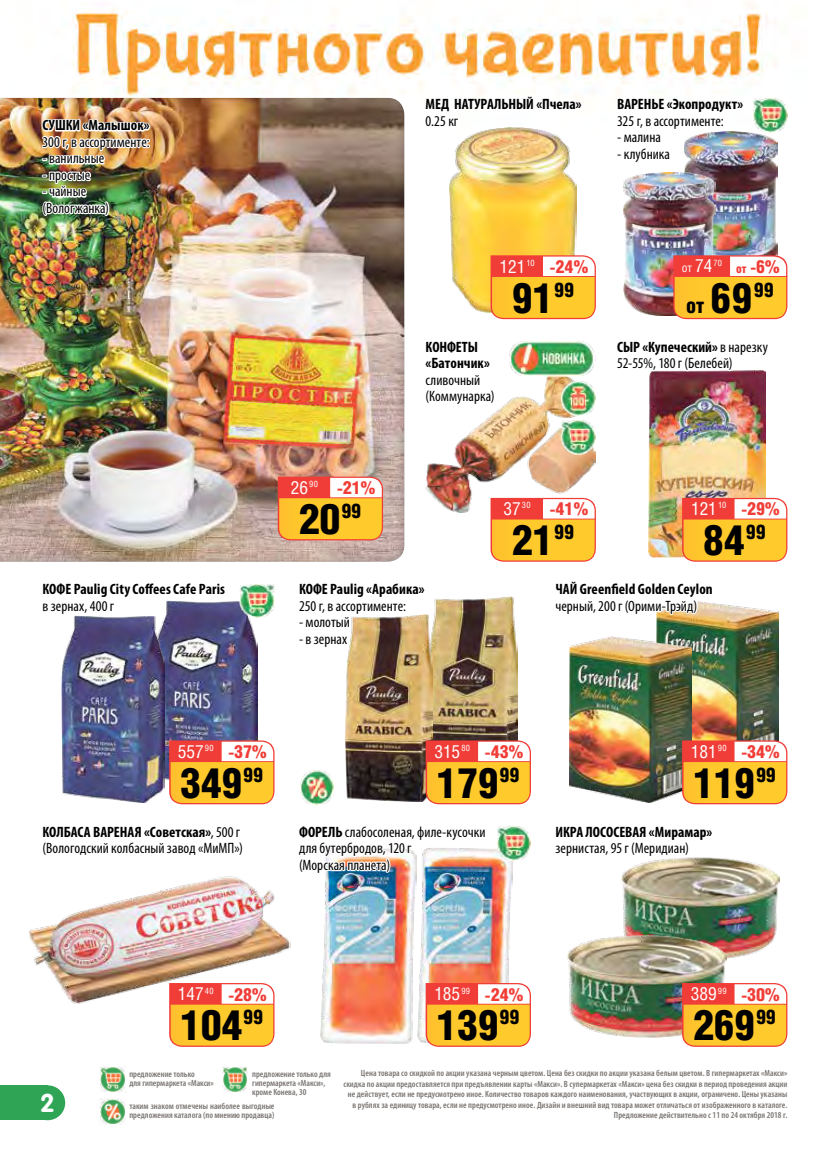
<style>
.page{position:relative;width:830px;height:1149px;background:#fff}
.page>*{position:absolute;margin:0;border:0;box-sizing:border-box;transform-origin:0 0}
.t1{font:900 42px "Helios Cond";letter-spacing:-.01em;color:#000}
.t2{font:700 25.5px "Rotonda C";color:#fff}
.t3{font:900 21px "Helios Cond";color:#000}
.t4{font:900 18px "Helios Cond";color:#f13d37}
.t5{font:condensed 15px/16.5px "Myriad Pro";letter-spacing:.005em;color:#000}
.t6{font:700 condensed 15px/16.5px "Myriad Pro";letter-spacing:.005em;color:#000}
.t7{font:12px "Helios Cond C";color:#fff}
.t8{font:600 condensed 9px/10.5px "Myriad Pro";letter-spacing:.005em;color:#787370}
.s1{font-family:"Helios Cond C";font-weight:400;color:#fff}
.s2{color:#f13d37}
.s3{font-size:18px}
.s4{font-size:12px}
.s5{font-size:12px;color:#fff}
.s6{font-size:42px}
.s7{font-weight:700}
</style>
<div class="page">
<img style="left:0;top:3px;width:788px;height:1122px">
<div style="left:0;top:1084px;width:47px;height:35px;background:#30a455"></div>
<div style="left:30px;top:1084px;width:35px;height:35px;background:#30a455;border-radius:50%"></div>
<img style="left:99px;top:1066px;width:26px;height:25px">
<img style="left:99px;top:1098px;width:26px;height:25px">
<img style="left:27px;top:854px;width:263px;height:170px">
<img style="left:428px;top:596px;width:89px;height:144px">
<img style="left:345px;top:614px;width:87px;height:126px">
<img style="left:647px;top:380px;width:118px;height:111px">
<img style="left:715px;top:131px;width:62px;height:124px">
<img style="left:623px;top:182px;width:92px;height:73px">
<div style="left:0;top:88px;width:417px;height:473px;background:#000;opacity:.3"></div>
<img style="left:656px;top:634px;width:122px;height:102px">
<img style="left:569px;top:636px;width:121px;height:100px">
<img style="left:320px;top:894px;width:192px;height:149px">
<svg style="left:425px;top:982px;width:105px;height:64px;background:#fbb351"></svg>
<img style="left:40px;top:27px;width:112px;height:191px">
<img style="left:449px;top:140px;width:127px;height:115px">
<svg style="left:423px;top:8px;width:160px;height:132px"></svg>
<img style="left:164px;top:600px;width:93px;height:140px">
<img style="left:61px;top:634px;width:103px;height:106px">
<svg style="left:41px;top:559px;width:186px;height:75px"></svg>
<svg style="left:277px;top:476px;width:149px;height:176px"></svg>
<img style="left:297px;top:740px;width:233px;height:154px">
<img style="left:425px;top:424px;width:170px;height:88px">
<svg style="left:423px;top:255px;width:172px;height:169px"></svg>
<img style="left:490px;top:491px;width:297px;height:143px">
<img style="left:560px;top:419px;width:35px;height:35px">
<img style="left:560px;top:380px;width:35px;height:35px">
<svg style="left:41px;top:740px;width:233px;height:138px"></svg>
<svg style="left:127px;top:982px;width:206px;height:131px"></svg>
<img style="left:620px;top:878px;width:159px;height:81px">
<img style="left:566px;top:933px;width:159px;height:103px">
<img style="left:552px;top:736px;width:235px;height:142px">
<svg style="left:681px;top:982px;width:106px;height:64px"></svg>
<img style="left:614px;top:6px;width:131px;height:176px">
<img style="left:752px;top:98px;width:35px;height:35px">
<img style="left:508px;top:340px;width:87px;height:36px">
<img style="left:614px;top:255px;width:173px;height:125px">
<img style="left:239px;top:583px;width:35px;height:34px">
<img style="left:299px;top:769px;width:35px;height:35px">
<h3 class="t6" style="left:43px;top:117px;width:108px">СУШКИ «Малышок»</h3>
<h3 class="t5" style="left:43px;top:133px;width:108px">300 г, в ассортименте:</h3>
<h3 class="t5" style="left:43px;top:150px;width:63px">- ванильные</h3>
<h3 class="t5" style="left:43px;top:166px;width:49px">- простые</h3>
<h3 class="t5" style="left:43px;top:183px;width:68px">- чайные (Вологжанка)</h3>
<h3 class="t6" style="left:43px;top:580px;width:184px">КОФЕ Paulig City Coffees Cafe Paris</h3>
<h3 class="t5" style="left:43px;top:597px;width:73px">в зернах, 400 г</h3>
<h3 class="t4" style="left:290px;top:477px;width:86px"><span class="s1">26</span><sup>90</sup> -21%</h3>
<h1 class="t1" style="left:299px;top:495px;width:64px">20<sup>99</sup></h1>
<h3 class="t6" style="left:425px;top:95px;width:157px">МЕД НАТУРАЛЬНЫЙ «Пчела»</h3>
<h3 class="t5" style="left:425px;top:112px;width:34px">0.25 кг</h3>
<h3 class="t6" style="left:617px;top:95px;width:128px">ВАРЕНЬЕ «Экопродукт»</h3>
<h3 class="t5" style="left:617px;top:112px;width:108px">325 г, в ассортименте:</h3>
<h3 class="t5" style="left:617px;top:129px;width:45px">- малина</h3>
<h3 class="t5" style="left:617px;top:145px;width:54px">- клубника</h3>
<h3 class="t4" style="left:499px;top:256px;width:90px"><span class="s1">121</span><sup>10</sup> -24%</h3>
<h3 class="t7" style="left:681px;top:261px;width:42px">от<span class="s2">.</span><span class="s3">74</span><sup>70</sup></h3>
<h3 class="t4" style="left:735px;top:256px;width:45px"><span class="s4">от</span><span class="s5">.</span>-6%</h3>
<h1 class="t1" style="left:511px;top:273px;width:64px">91<sup>99</sup></h1>
<h3 class="t3" style="left:686px;top:293px;width:89px">от<sup>.</sup><span class="s6">69</span><sup>99</sup></h3>
<h3 class="t6" style="left:425px;top:338px;width:66px">КОНФЕТЫ «Батончик»</h3>
<h3 class="t5" style="left:425px;top:371px;width:70px">сливочный (Коммунарка)</h3>
<h3 class="t5" style="left:617px;top:338px;width:152px"><span class="s7">СЫР «Купеческий»</span> в нарезку<br>52-55%, 180 г (Белебей)</h3>
<h3 class="t4" style="left:503px;top:498px;width:86px"><span class="s1">37</span><sup>30</sup> -41%</h3>
<h1 class="t1" style="left:511px;top:516px;width:64px">21<sup>99</sup></h1>
<h3 class="t4" style="left:690px;top:498px;width:90px"><span class="s1">121</span><sup>10</sup> -29%</h3>
<h1 class="t1" style="left:703px;top:516px;width:64px">84<sup>99</sup></h1>
<h3 class="t6" style="left:299px;top:580px;width:127px">КОФЕ Paulig «Арабика»</h3>
<h3 class="t5" style="left:299px;top:597px;width:108px">250 г, в ассортименте:</h3>
<h3 class="t5" style="left:299px;top:613px;width:52px">- молотый</h3>
<h3 class="t5" style="left:299px;top:630px;width:50px">- в зернах</h3>
<h3 class="t6" style="left:555px;top:580px;width:159px">ЧАЙ Greenfield Golden Ceylon</h3>
<h3 class="t5" style="left:555px;top:597px;width:143px">черный, 200 г (Орими-Трэйд)</h3>
<h3 class="t4" style="left:178px;top:741px;width:90px"><span class="s1">557</span><sup>90</sup> -37%</h3>
<h3 class="t4" style="left:434px;top:741px;width:90px"><span class="s1">315</span><sup>80</sup> -43%</h3>
<h3 class="t4" style="left:690px;top:741px;width:90px"><span class="s1">181</span><sup>90</sup> -34%</h3>
<h1 class="t1" style="left:180px;top:758px;width:84px">349<sup>99</sup></h1>
<h1 class="t1" style="left:436px;top:758px;width:84px">179<sup>99</sup></h1>
<h1 class="t1" style="left:692px;top:758px;width:84px">119<sup>99</sup></h1>
<h3 class="t5" style="left:43px;top:823px;width:202px"><span class="s7">КОЛБАСА ВАРЕНАЯ «Советская»</span>, 500 г (Вологодский колбасный завод «МиМП»)</h3>
<h3 class="t5" style="left:299px;top:823px;width:188px"><span class="s7">ФОРЕЛЬ</span> слабосоленая, филе-кусочки для бутербродов, 120 г<br>(Морская планета)</h3>
<h3 class="t6" style="left:555px;top:823px;width:158px">ИКРА ЛОСОСЕВАЯ «Мирамар»</h3>
<h3 class="t5" style="left:555px;top:839px;width:135px">зернистая, 95 г (Меридиан)</h3>
<h3 class="t4" style="left:178px;top:983px;width:90px"><span class="s1">147</span><sup>40</sup> -28%</h3>
<h1 class="t1" style="left:180px;top:1001px;width:84px">104<sup>99</sup></h1>
<h3 class="t4" style="left:434px;top:983px;width:90px"><span class="s1">185</span><sup>99</sup> -24%</h3>
<h1 class="t1" style="left:436px;top:1001px;width:84px">139<sup>99</sup></h1>
<h3 class="t4" style="left:690px;top:983px;width:90px"><span class="s1">389</span><sup>99</sup> -30%</h3>
<h1 class="t1" style="left:692px;top:1001px;width:84px">269<sup>99</sup></h1>
<h2 class="t2" style="left:40px;top:1087px;width:16px">2</h2>
<p class="t8" style="left:129px;top:1068px;width:86px;line-height:9px">предложение только<br>для гипермаркета «Макси»</p>
<p class="t8" style="left:129px;top:1101px;width:147px;line-height:9px">таким знаком отмечены наиболее выгодные предложения каталога (по мнению продавца)</p>
<p class="t8" style="left:252px;top:1068px;width:80px;line-height:9px">предложение только для гипермаркета «Макси», кроме Конева, 30</p>
<p class="t8" style="left:343px;top:1067px;width:445px;text-align:right">Цена товара со скидкой по акции указана черным цветом. Цена без скидки по акции указана белым цветом. В гипермаркетах «Макси» скидка по акции предоставляется при предъявлении карты «Макси». В супермаркетах «Макси» цена без скидки в период проведения акции не действует, если не предусмотрено иное. Количество товаров каждого наименования, участвующих в акции, ограничено. Цены указаны в рублях за единицу товара, если не предусмотрено иное. Дизайн и внешний вид товара может отличаться от изображенного в каталоге.<br>Предложение действительно с 11 по 24 октября 2018 г.</p>
</div>
